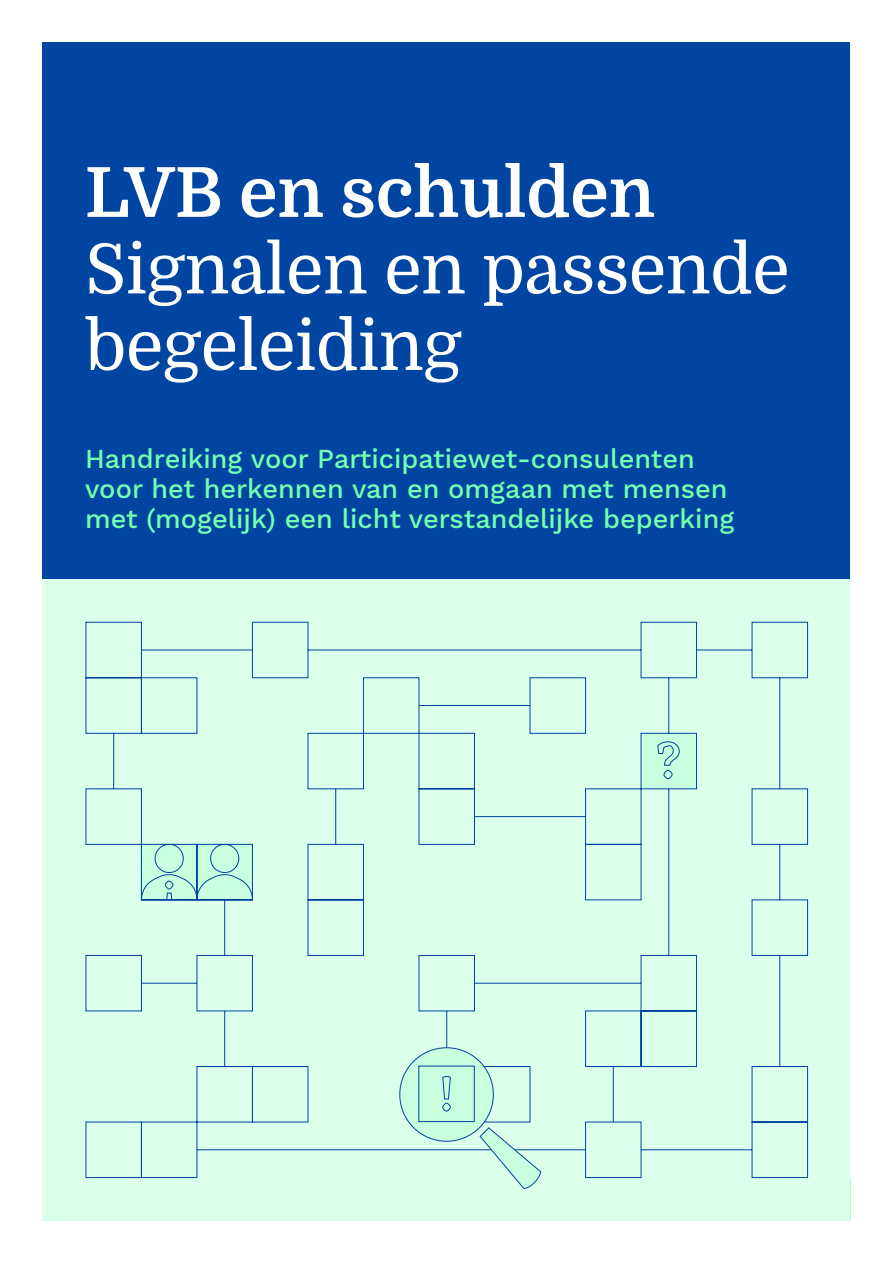
<style>
.page{position:relative;width:893px;height:1263px;background:#fff}
.page>*{position:absolute;margin:0;border:0;box-sizing:border-box;transform-origin:0 0}
.t1{font:69px/76.5px "Domine";letter-spacing:-.01em;color:#fff}
.t2{font:700 69px "Domine";color:#fff}
.t3{font:500 27px/30px "Work Sans";color:#73ffaf}
</style>
<div class="page">
<div style="left:43px;top:43px;width:807px;height:536px;background:#0045a1"></div>
<div style="left:43px;top:579px;width:807px;height:641px;background:#dcffeb"></div>
<svg style="left:85px;top:621px;width:723px;height:557px"></svg>
<svg style="left:394px;top:1042px;width:148px;height:147px"></svg>
<svg style="left:657px;top:741px;width:23px;height:38px"></svg>
<h1 class="t2" style="left:85px;top:155px;width:572px">LVB en schulden</h1>
<h1 class="t1" style="left:85px;top:232px;width:706px">Signalen en passende begeleiding</h1>
<p class="t3" style="left:85px;top:445px;width:644px">Handreiking voor Participatiewet-consulenten voor het herkennen van en omgaan met mensen</p>
<h2 class="t3" style="left:85px;top:505px;width:651px">met (mogelijk) een licht verstandelijke beperking</h2>
</div>
